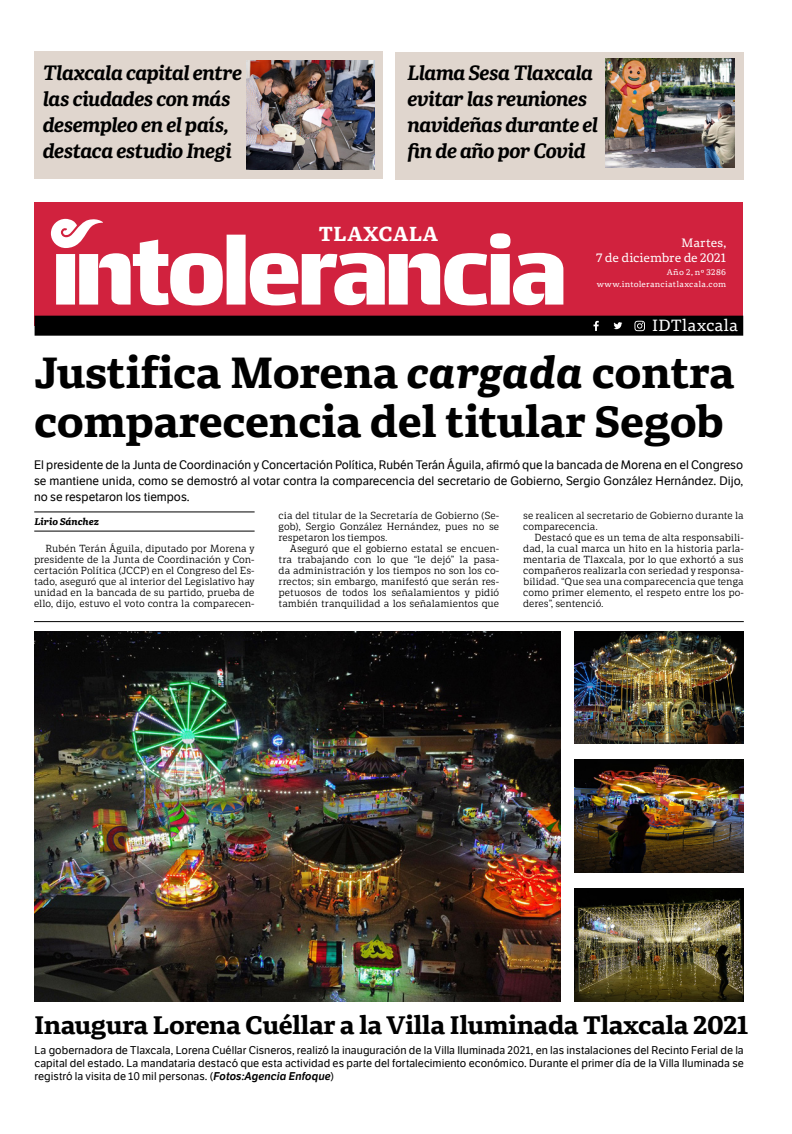
<style>
.page{position:relative;width:792px;height:1134px;background:#fff}
.page>*{position:absolute;margin:0;border:0;box-sizing:border-box;transform-origin:0 0}
.CABEZA_segunda{font:700 43px "Portada Text";letter-spacing:-.01em;color:#000}
.CABEZA_segunda-2{font:700 25px "Portada Text";letter-spacing:-.02em;color:#000}
.TITULO_MENOR_3{font:italic 700 20px "Portada";letter-spacing:-.03em;color:#000}
.TITULO_MENOR_3-2{font:700 20px "Portada Text";letter-spacing:.025em;color:#fff}
.t1{font:16px "Portada Text";letter-spacing:-.01em;color:#fff}
.t2{font:12px/16px "LFT Etica";color:#000;text-align:justify}
.t3{font:12px "Portada Text";letter-spacing:-.015em;color:#fff}
.Sumario{font:11px/13px "LFT Etica";color:#000;text-align:justify}
.TEXTO{font:10px/11px "LFT Etica Sheriff";color:#000;text-align:justify}
.NOMBRE__articulo{font:italic 700 9.5px "Portada Text";letter-spacing:-.01em;color:#000}
.t4{font:8px "Portada Text";letter-spacing:.03em;color:#fff}
.s1{font-style:italic}
.s2{font-weight:600;font-style:italic}
</style>
<div class="page">
<div style="left:35px;top:202px;width:708px;height:124px;background:#d1223e"></div>
<div style="left:35px;top:316px;width:708px;height:20px;background:#000"></div>
<div style="left:227px;top:235px;width:19px;height:70px;background:#fff"></div>
<svg style="left:250px;top:233px;width:313px;height:72px"></svg>
<svg style="left:51px;top:218px;width:172px;height:87px"></svg>
<hr style="left:34px;top:512px;width:221px;height:1px;background:#000">
<hr style="left:34px;top:531px;width:221px;height:1px;background:#000">
<svg style="left:594px;top:321px;width:5px;height:10px"></svg>
<svg style="left:614px;top:322px;width:8px;height:7px"></svg>
<svg style="left:632px;top:318px;width:16px;height:16px"></svg>
<svg style="left:634px;top:321px;width:11px;height:10px"></svg>
<div style="left:395px;top:52px;width:349px;height:128px;background:#e0d6ce"></div>
<img style="left:605px;top:59px;width:129px;height:108px">
<div style="left:35px;top:51px;width:348px;height:128px;background:#e0d6ce"></div>
<img style="left:247px;top:60px;width:127px;height:109px">
<hr style="left:34px;top:621px;width:710px;height:1px;background:#000">
<img style="left:34px;top:631px;width:527px;height:370px">
<img style="left:575px;top:631px;width:169px;height:113px">
<img style="left:575px;top:760px;width:169px;height:112px">
<img style="left:575px;top:888px;width:169px;height:113px">
<p class="TITULO_MENOR_3" style="left:43px;top:58px;width:201px">Tlaxcala capital entre</p>
<p class="TITULO_MENOR_3" style="left:43px;top:84px;width:189px">las ciudades con más</p>
<p class="TITULO_MENOR_3" style="left:43px;top:110px;width:188px">desempleo en el país,</p>
<p class="TITULO_MENOR_3" style="left:43px;top:136px;width:190px">destaca estudio Inegi</p>
<p class="TITULO_MENOR_3" style="left:408px;top:58px;width:187px">Llama Sesa Tlaxcala</p>
<p class="TITULO_MENOR_3" style="left:408px;top:84px;width:181px">evitar las reuniones</p>
<p class="TITULO_MENOR_3" style="left:408px;top:110px;width:192px">navideñas durante el</p>
<p class="TITULO_MENOR_3" style="left:408px;top:136px;width:180px">fin de año por Covid</p>
<p class="TITULO_MENOR_3-2" style="left:319px;top:219px;width:121px">TLAXCALA</p>
<p class="t3" style="left:681px;top:234px;width:47px">Martes,</p>
<p class="t3" style="left:596px;top:249px;width:131px">7 de diciembre de 2021</p>
<p class="t4" style="left:667px;top:267px;width:61px">Año 2, nº 3286</p>
<p class="t4" style="left:597px;top:279px;width:131px">www.intoleranciatlaxcala.com</p>
<p class="t1" style="left:652px;top:315px;width:88px">IDTlaxcala</p>
<p class="CABEZA_segunda" style="left:34px;top:340px;width:702px">Justifica Morena <span class="s1">cargada</span> contra</p>
<p class="CABEZA_segunda" style="left:34px;top:389px;width:691px">comparecencia del titular Segob</p>
<p class="t2" style="left:34px;top:457px;width:711px">El presidente de la Junta de Coordinación y Concertación Política, Rubén Terán Águila, afirmó que la bancada de Morena en el Congreso se mantiene unida, como se demostró al votar contra la comparecencia del secretario de Gobierno, Sergio González Hernández. Dijo, no se respetaron los tiempos.</p>
<p class="NOMBRE__articulo" style="left:34px;top:514px;width:66px">Lirio Sánchez</p>
<p class="TEXTO" style="left:34px;top:544px;width:222px;text-indent:11px">Rubén Terán Águila, diputado por Morena y presidente de la Junta de Coordinación y Con&shy;certación Política (JCCP) en el Congreso del Es&shy;tado, aseguró que al interior del Legislativo hay unidad en la bancada de su partido, prueba de ello, dijo, estuvo el voto contra la comparecen-</p>
<p class="TEXTO" style="left:279px;top:511px;width:222px">cia del titular de la Secretaría de Gobierno (Se&shy;gob), Sergio González Hernández, pues no se respetaron los tiempos.</p>
<p class="TEXTO" style="left:279px;top:544px;width:222px;text-indent:11px">Aseguró que el gobierno estatal se encuen&shy;tra trabajando con lo que “le dejó” la pasa&shy;da administración y los tiempos no son los co&shy;rrectos; sin embargo, manifestó que serán res&shy;petuosos de todos los señalamientos y pidió también tranquilidad a los señalamientos que</p>
<p class="TEXTO" style="left:523px;top:511px;width:222px">se realicen al secretario de Gobierno durante la comparecencia.</p>
<p class="TEXTO" style="left:523px;top:533px;width:222px;text-indent:11px">Destacó que es un tema de alta responsabili&shy;dad, la cual marca un hito en la historia parla&shy;mentaria de Tlaxcala, por lo que exhortó a sus compañeros realizarla con seriedad y responsa&shy;bilidad. “Que sea una comparecencia que tenga como primer elemento, el respeto entre los po&shy;deres”, sentenció.</p>
<p class="CABEZA_segunda-2" style="left:34px;top:1006px;width:716px">Inaugura Lorena Cuéllar a la Villa Iluminada Tlaxcala 2021</p>
<p class="Sumario" style="left:35px;top:1043px;width:711px">La gobernadora de Tlaxcala, Lorena Cuéllar Cisneros, realizó la inauguración de la Villa Iluminada 2021, en las instalaciones del Recinto Ferial de la capital del estado. La mandataria destacó que esta actividad es parte del fortalecimiento económico. Durante el primer día de la Villa Iluminada se registró la visita de 10 mil personas. (<span class="s2">Fotos:Agencia Enfoque</span>)</p>
</div>
